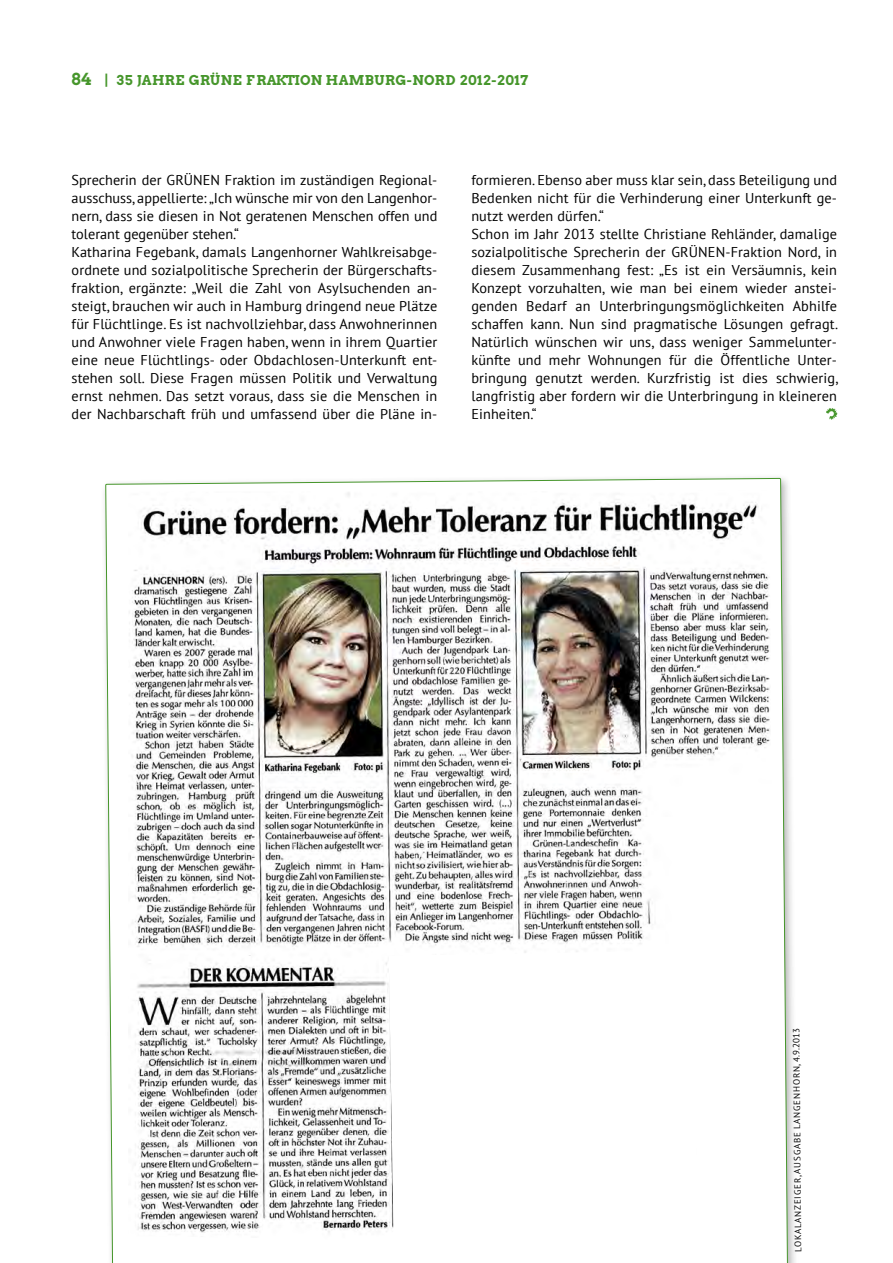
<style>
.page{position:relative;width:893px;height:1263px;background:#fff}
.page>*{position:absolute;margin:0;border:0;box-sizing:border-box;transform-origin:0 0}
.t1{font:14.25px/18px "PT Sans";letter-spacing:.01em;color:#000}
.t2{font:13.5px "Arvo Gruen";letter-spacing:.03em;color:#46962b}
.t3{font:9px "PT Sans";color:#000}
.s1{font-size:16.5px}
</style>
<div class="page">
<div style="left:100px;top:473px;width:699px;height:790px;background:#000;opacity:.3"></div>
<svg style="left:105px;top:473px;width:683px;height:790px"></svg>
<img style="left:128px;top:491px;width:645px;height:749px">
<svg style="left:826px;top:408px;width:11px;height:12px"></svg>
<p class="t2" style="left:71px;top:71px;width:458px"><span class="s1">84</span> | 35 JAHRE GRÜNE FRAKTION HAMBURG-NORD 2012-2017</p>
<p class="t1" style="left:72px;top:170px;width:367px">Sprecherin der GRÜNEN Fraktion im zuständigen Regional&shy;ausschuss, appellierte: „Ich wünsche mir von den Langenhor&shy;nern, dass sie diesen in Not geratenen Menschen offen und tolerant gegenüber stehen.“<br>Katharina Fegebank, damals Langenhorner Wahlkreisabge&shy;ordnete und sozialpolitische Sprecherin der Bürgerschafts&shy;fraktion, ergänzte: „Weil die Zahl von Asylsuchenden an&shy;steigt, brauchen wir auch in Hamburg dringend neue Plätze für Flüchtlinge. Es ist nachvollziehbar, dass Anwohnerinnen und Anwohner viele Fragen haben, wenn in ihrem Quartier eine neue Flüchtlings- oder Obdachlosen-Unterkunft ent&shy;stehen soll. Diese Fragen müssen Politik und Verwaltung ernst nehmen. Das setzt voraus, dass sie die Menschen in der Nachbarschaft früh und umfassend über die Pläne in-</p>
<p class="t1" style="left:471px;top:170px;width:368px">formieren. Ebenso aber muss klar sein, dass Beteiligung und Bedenken nicht für die Verhinderung einer Unterkunft ge&shy;nutzt werden dürfen.“<br>Schon im Jahr 2013 stellte Christiane Rehländer, damalige sozialpolitische Sprecherin der GRÜNEN-Fraktion Nord, in diesem Zusammenhang fest: „Es ist ein Versäumnis, kein Konzept vorzuhalten, wie man bei einem wieder anstei&shy;genden Bedarf an Unterbringungsmöglichkeiten Abhilfe schaffen kann. Nun sind pragmatische Lösungen gefragt.<br>Natürlich wünschen wir uns, dass weniger Sammelunter&shy;künfte und mehr Wohnungen für die Öffentliche Unter&shy;bringung genutzt werden. Kurzfristig ist dies schwierig, langfristig aber fordern wir die Unterbringung in kleineren Einheiten.“</p>
<p class="t3" style="left:793px;top:1252px;width:225px;rotate:-91deg">LOKALANZEIGER, AUSGABE LANGENHORN, 4.9.2013</p>
</div>
